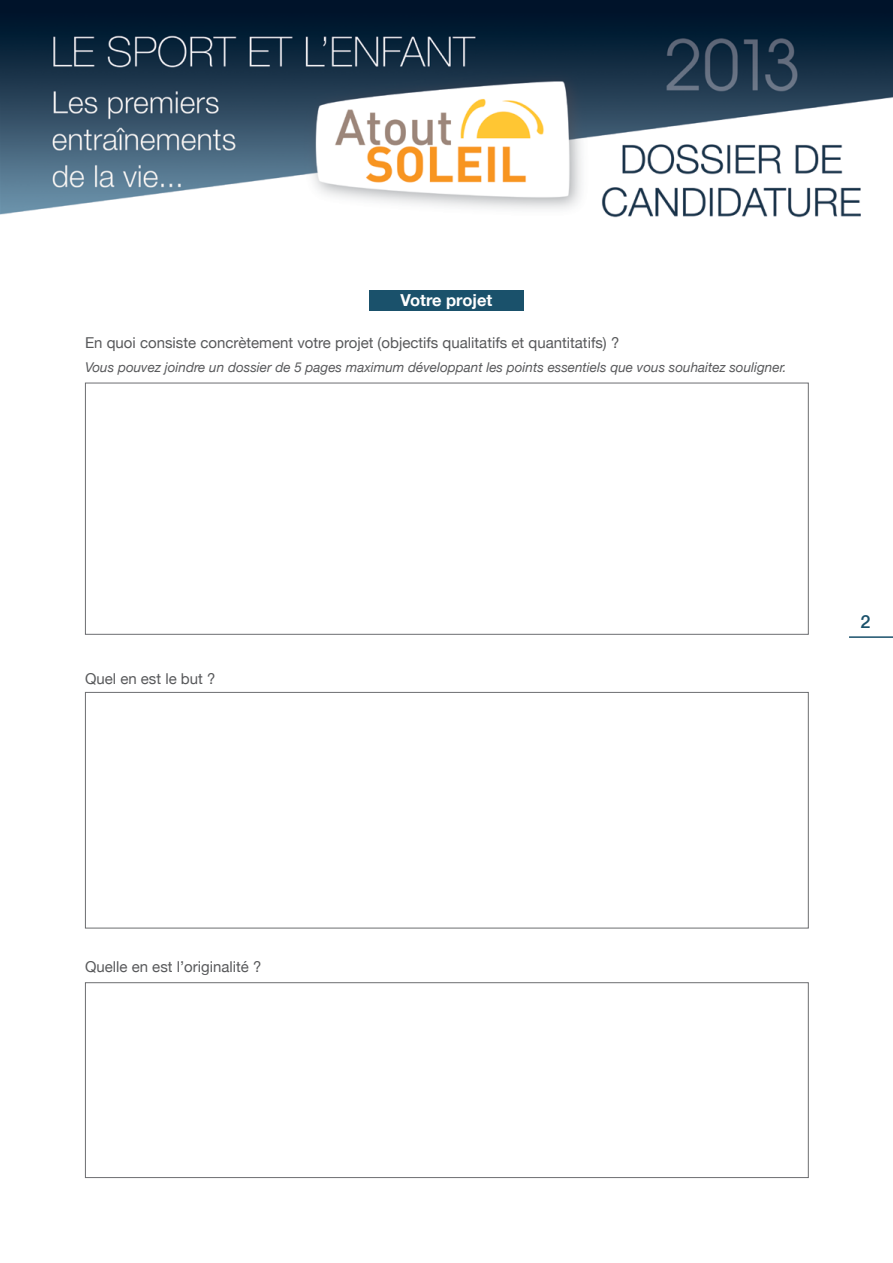
<style>
.page{position:relative;width:893px;height:1263px;background:#fff}
.page>*{position:absolute;margin:0;border:0;box-sizing:border-box;transform-origin:0 0}
.t1{font:500 18px "Helvetica Neue";color:#1a516b}
.t2{font:700 16.5px "Helvetica Neue";color:#fff}
.t3{font:15px "Helvetica Neue";color:#58595b}
.t4{font:italic 13.5px "Helvetica Neue";color:#58595b}
</style>
<div class="page">
<img style="left:0;top:0;width:893px;height:217px">
<div style="left:369px;top:290px;width:154px;height:21px;background:#1a516b"></div>
<hr style="left:849px;top:636px;width:44px;height:2px;background:#1a516b">
<div style="left:85px;top:383px;width:724px;height:252px;border:1px solid #6d6e71"></div>
<div style="left:85px;top:692px;width:724px;height:236px;border:1px solid #6d6e71"></div>
<div style="left:85px;top:982px;width:724px;height:196px;border:1px solid #6d6e71"></div>
<p class="t2" style="left:401px;top:287px;width:93px">Votre projet</p>
<p class="t3" style="left:85px;top:332px;width:536px">En quoi consiste concrètement votre projet (objectifs qualitatifs et quantitatifs) ?</p>
<p class="t4" style="left:85px;top:357px;width:703px">Vous pouvez joindre un dossier de 5 pages maximum développant les points essentiels que vous souhaitez souligner.</p>
<p class="t3" style="left:85px;top:668px;width:132px">Quel en est le but ?</p>
<p class="t1" style="left:860px;top:607px;width:12px">2</p>
<p class="t3" style="left:85px;top:956px;width:178px">Quelle en est l’originalité ?</p>
</div>
